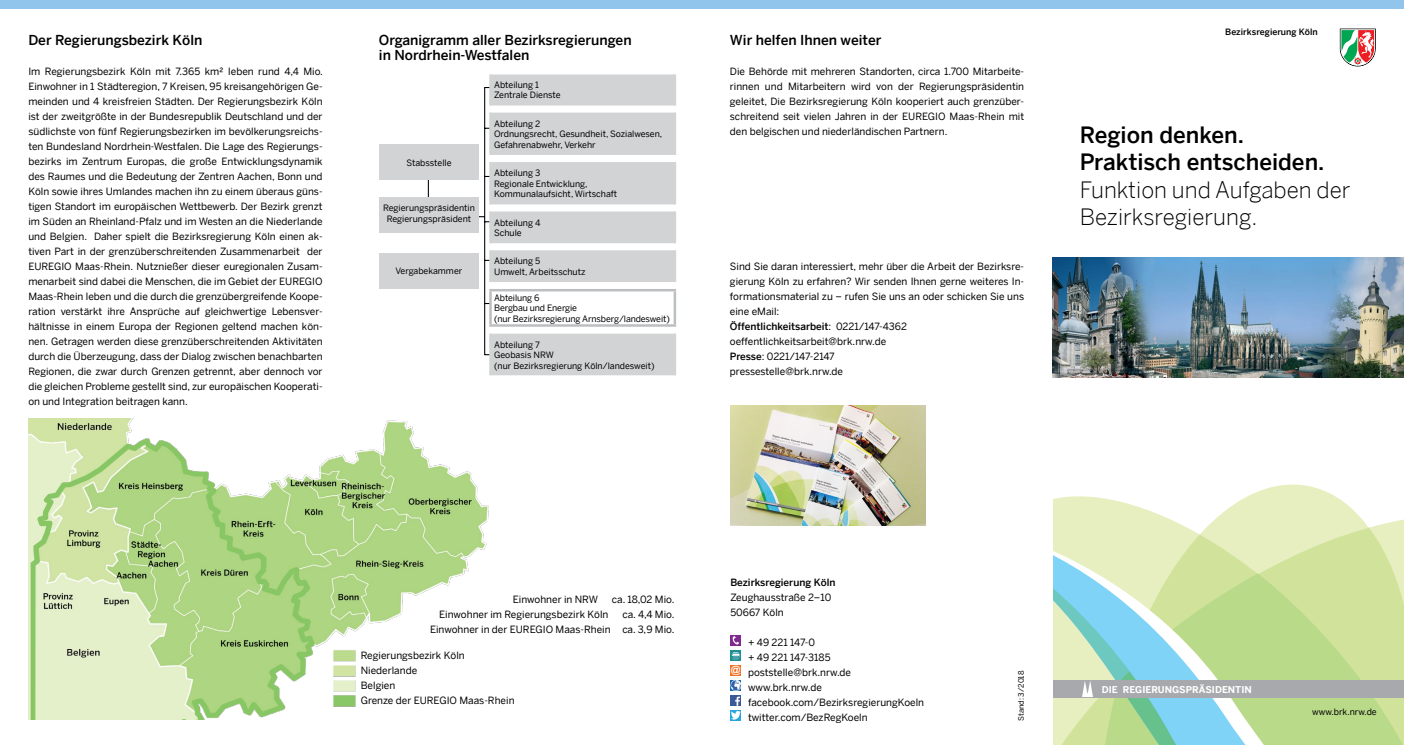
<style>
.page{position:relative;width:1404px;height:745px;background:#fff}
.page>*{position:absolute;margin:0;border:0;box-sizing:border-box;transform-origin:0 0}
.t1{font:300 22.5px "Benton Sans";color:#000}
.t2{font:500 22.5px "Benton Sans";color:#000}
.t3{font:500 13.75px "Benton Sans";color:#000}
.t4{font:10px/15px "Benton Sans";color:#000;text-align:justify}
.t5{font:500 10px "Benton Sans";color:#000}
.t6{font:10px "Benton Sans";letter-spacing:-.02em;color:#000}
.t7{font:10px "Arial Rounded MT Bold";color:#fff}
.t8{font:700 9.38px "Benton Sans";color:#fff}
.t9{font:8.75px/10.6px "Benton Sans";color:#000}
.t10{font:500 8.75px "Benton Sans";color:#000}
.t11{font:7.5px "Benton Sans";color:#000}
.s1{font-weight:400}
.s2{font-weight:500}
</style>
<div class="page">
<img style="left:28px;top:418px;width:461px;height:300px">
<div style="left:361px;top:650px;width:163px;height:55px;background:#fff"></div>
<div style="left:379px;top:197px;width:99px;height:35px;background:#d1d3d4"></div>
<div style="left:379px;top:144px;width:99px;height:36px;background:#d1d3d4"></div>
<div style="left:379px;top:253px;width:99px;height:35px;background:#d1d3d4"></div>
<div style="left:491px;top:74px;width:182px;height:301px;background:#d1d3d4"></div>
<svg style="left:427px;top:86px;width:247px;height:269px"></svg>
<hr style="left:489px;top:289px;width:187px;height:2px;background:#bcbec0">
<hr style="left:489px;top:291px;width:2px;height:33px;background:#bcbec0">
<hr style="left:673px;top:291px;width:3px;height:33px;background:#bcbec0">
<hr style="left:489px;top:324px;width:187px;height:2px;background:#bcbec0">
<hr style="left:489px;top:74px;width:2px;height:31px;background:#d1d3d4">
<hr style="left:673px;top:74px;width:3px;height:31px;background:#d1d3d4">
<hr style="left:489px;top:112px;width:2px;height:43px;background:#d1d3d4">
<hr style="left:673px;top:112px;width:3px;height:43px;background:#d1d3d4">
<hr style="left:489px;top:162px;width:2px;height:42px;background:#d1d3d4">
<hr style="left:673px;top:162px;width:3px;height:42px;background:#d1d3d4">
<hr style="left:489px;top:211px;width:2px;height:32px;background:#d1d3d4">
<hr style="left:673px;top:211px;width:3px;height:32px;background:#d1d3d4">
<hr style="left:489px;top:250px;width:2px;height:32px;background:#d1d3d4">
<hr style="left:673px;top:250px;width:3px;height:32px;background:#d1d3d4">
<hr style="left:489px;top:333px;width:2px;height:42px;background:#d1d3d4">
<hr style="left:673px;top:333px;width:3px;height:42px;background:#d1d3d4">
<svg style="left:1339px;top:29px;width:36px;height:37px"></svg>
<svg style="left:1081px;top:484px;width:264px;height:19px"></svg>
<svg style="left:1053px;top:503px;width:350px;height:43px;fill:#e7efc1"></svg>
<svg style="left:1053px;top:546px;width:350px;height:198px;background:#bcdaae"></svg>
<img style="left:1052px;top:257px;width:351px;height:120px">
<img style="left:730px;top:405px;width:195px;height:120px">
<div style="left:730px;top:634px;width:11px;height:11px;background:#812990"></div>
<svg style="left:730px;top:634px;width:10px;height:11px"></svg>
<div style="left:730px;top:649px;width:11px;height:11px;background:#1f8f94"></div>
<svg style="left:731px;top:652px;width:9px;height:7px"></svg>
<div style="left:730px;top:664px;width:11px;height:11px;background:#f36f21"></div>
<div style="left:730px;top:694px;width:11px;height:11px;background:#3b5999"></div>
<svg style="left:730px;top:710px;width:11px;height:10px"></svg>
<svg style="left:730px;top:696px;width:10px;height:23px"></svg>
<div style="left:0;top:0;width:1403px;height:9px;background:#92c5eb"></div>
<svg style="left:730px;top:680px;width:11px;height:10px"></svg>
<p class="t3" style="left:28px;top:32px;width:175px">Der Regierungsbezirk Köln</p>
<p class="t4" style="left:28px;top:64px;width:296px">Im Regierungsbezirk Köln mit 7.365 km² leben rund 4,4 Mio.<br>Einwohner in 1 Städteregion, 7 Kreisen, 95 kreisangehörigen Ge&shy;meinden und 4 kreisfreien Städten. Der Regierungsbezirk Köln ist der zweitgrößte in der Bundesrepublik Deutschland und der südlichste von fünf Regierungsbezirken im bevölkerungsreichs&shy;ten Bundesland Nordrhein-Westfalen. Die Lage des Regierungs&shy;bezirks im Zentrum Europas, die große Entwicklungsdynamik des Raumes und die Bedeutung der Zentren Aachen, Bonn und Köln sowie ihres Umlandes machen ihn zu einem überaus güns&shy;tigen Standort im europäischen Wettbewerb. Der Bezirk grenzt im Süden an Rheinland-Pfalz und im Westen an die Niederlande und Belgien. Daher spielt die Bezirksregierung Köln einen ak&shy;tiven Part in der grenzüberschreitenden Zusammenarbeit der EUREGIO Maas-Rhein. Nutznießer dieser euregionalen Zusam&shy;menarbeit sind dabei die Menschen, die im Gebiet der EUREGIO Maas-Rhein leben und die durch die grenzübergreifende Koope&shy;ration verstärkt ihre Ansprüche auf gleichwertige Lebensver&shy;hältnisse in einem Europa der Regionen geltend machen kön&shy;nen. Getragen werden diese grenzüberschreitenden Aktivitäten durch die Überzeugung, dass der Dialog zwischen benachbarten Regionen, die zwar durch Grenzen getrennt, aber dennoch vor die gleichen Probleme gestellt sind, zur europäischen Kooperati&shy;on und Integration beitragen kann.</p>
<p class="t3" style="left:379px;top:32px;width:254px">Organigramm aller Bezirksregierungen</p>
<p class="t3" style="left:379px;top:47px;width:152px">in Nordrhein-Westfalen</p>
<p class="t9" style="left:406px;top:157px;width:47px">Stabsstelle</p>
<p class="t9" style="left:383px;top:202px;width:93px">Regierungspräsidentin</p>
<p class="t9" style="left:386px;top:213px;width:86px">Regierungspräsident</p>
<p class="t9" style="left:395px;top:265px;width:68px">Vergabekammer</p>
<p class="t9" style="left:494px;top:79px;width:68px">Abteilung 1<br>Zentrale Dienste</p>
<p class="t9" style="left:494px;top:118px;width:170px">Abteilung 2<br>Ordnungsrecht, Gesundheit, Sozialwesen,<br>Gefahrenabwehr, Verkehr</p>
<p class="t9" style="left:494px;top:167px;width:95px">Abteilung 3<br>Regionale Entwicklung,</p>
<p class="t9" style="left:494px;top:188px;width:125px">Kommunalaufsicht, Wirtschaft</p>
<p class="t9" style="left:494px;top:217px;width:48px">Abteilung 4<br>Schule</p>
<p class="t9" style="left:494px;top:255px;width:93px">Abteilung 5<br>Umwelt, Arbeitsschutz</p>
<p class="t9" style="left:494px;top:292px;width:85px">Abteilung 6<br>Bergbau und Energie</p>
<p class="t9" style="left:494px;top:313px;width:177px">(nur Bezirksregierung Arnsberg/landesweit)</p>
<p class="t9" style="left:494px;top:339px;width:162px">Abteilung 7<br>Geobasis NRW<br>(nur Bezirksregierung Köln/landesweit)</p>
<p class="t3" style="left:729px;top:32px;width:153px">Wir helfen Ihnen weiter</p>
<p class="t4" style="left:729px;top:64px;width:296px">Die Behörde mit mehreren Standorten, circa 1.700 Mitarbeite&shy;rinnen und Mitarbeitern wird von der Regierungspräsidentin geleitet, Die Bezirksregierung Köln kooperiert auch grenzüber&shy;schreitend seit vielen Jahren in der EUREGIO Maas-Rhein mit den belgischen und niederländischen Partnern.</p>
<p class="t4" style="left:729px;top:259px;width:296px">Sind Sie daran interessiert, mehr über die Arbeit der Bezirksre&shy;gierung Köln zu erfahren? Wir senden Ihnen gerne weiteres In&shy;formationsmaterial zu – rufen Sie uns an oder schicken Sie uns eine eMail:</p>
<p class="t5" style="left:729px;top:320px;width:178px">Öffentlichkeitsarbeit<span class="s1">: 0221/147-4362</span></p>
<p class="t4" style="left:729px;top:334px;width:158px">oeffentlichkeitsarbeit@brk.nrw.de</p>
<p class="t6" style="left:729px;top:350px;width:106px"><span class="s2">Presse</span>: 0221/147-2147</p>
<p class="t4" style="left:729px;top:364px;width:115px">pressestelle@brk.nrw.de</p>
<p class="t10" style="left:1224px;top:27px;width:94px">Bezirksregierung Köln</p>
<p class="t2" style="left:1079px;top:121px;width:166px">Region denken.</p>
<p class="t2" style="left:1079px;top:148px;width:246px">Praktisch entscheiden.</p>
<p class="t1" style="left:1079px;top:176px;width:272px">Funktion und Aufgaben der</p>
<p class="t1" style="left:1079px;top:204px;width:179px">Bezirksregierung.</p>
<p class="t4" style="left:512px;top:591px;width:87px">Einwohner in NRW</p>
<p class="t4" style="left:612px;top:591px;width:64px">ca. 18,02 Mio.</p>
<p class="t4" style="left:439px;top:606px;width:171px">Einwohner im Regierungsbezirk Köln</p>
<p class="t4" style="left:622px;top:606px;width:53px">ca. 4,4 Mio.</p>
<p class="t4" style="left:430px;top:621px;width:246px">Einwohner in der EUREGIO Maas-Rhein ca. 3,9 Mio.</p>
<p class="t4" style="left:361px;top:647px;width:105px">Regierungsbezirk Köln</p>
<p class="t4" style="left:361px;top:662px;width:58px">Niederlande</p>
<p class="t4" style="left:361px;top:677px;width:36px">Belgien</p>
<p class="t4" style="left:361px;top:692px;width:155px">Grenze der EUREGIO Maas-Rhein</p>
<p class="t5" style="left:730px;top:575px;width:107px">Bezirksregierung Köln</p>
<p class="t4" style="left:730px;top:589px;width:102px">Zeughausstraße 2–10</p>
<p class="t4" style="left:730px;top:604px;width:55px">50667 Köln</p>
<p class="t4" style="left:748px;top:634px;width:68px">+ 49 221 147-0</p>
<p class="t4" style="left:748px;top:649px;width:84px">+ 49 221 147-3185</p>
<p class="t7" style="left:730px;top:663px;width:11px">@</p>
<p class="t4" style="left:748px;top:664px;width:104px">poststelle@brk.nrw.de</p>
<p class="t4" style="left:748px;top:679px;width:75px">www.brk.nrw.de</p>
<p class="t4" style="left:748px;top:694px;width:177px">facebook.com/BezirksregierungKoeln</p>
<p class="t4" style="left:748px;top:709px;width:121px">twitter.com/BezRegKoeln</p>
<p class="t11" style="left:1016px;top:720px;width:52px;rotate:-90deg">Stand: 3/2018</p>
<p class="t8" style="left:1101px;top:683px;width:151px">DIE REGIERUNGSPRÄSIDENTIN</p>
<p class="t9" style="left:1311px;top:706px;width:66px">www.brk.nrw.de</p>
</div>
